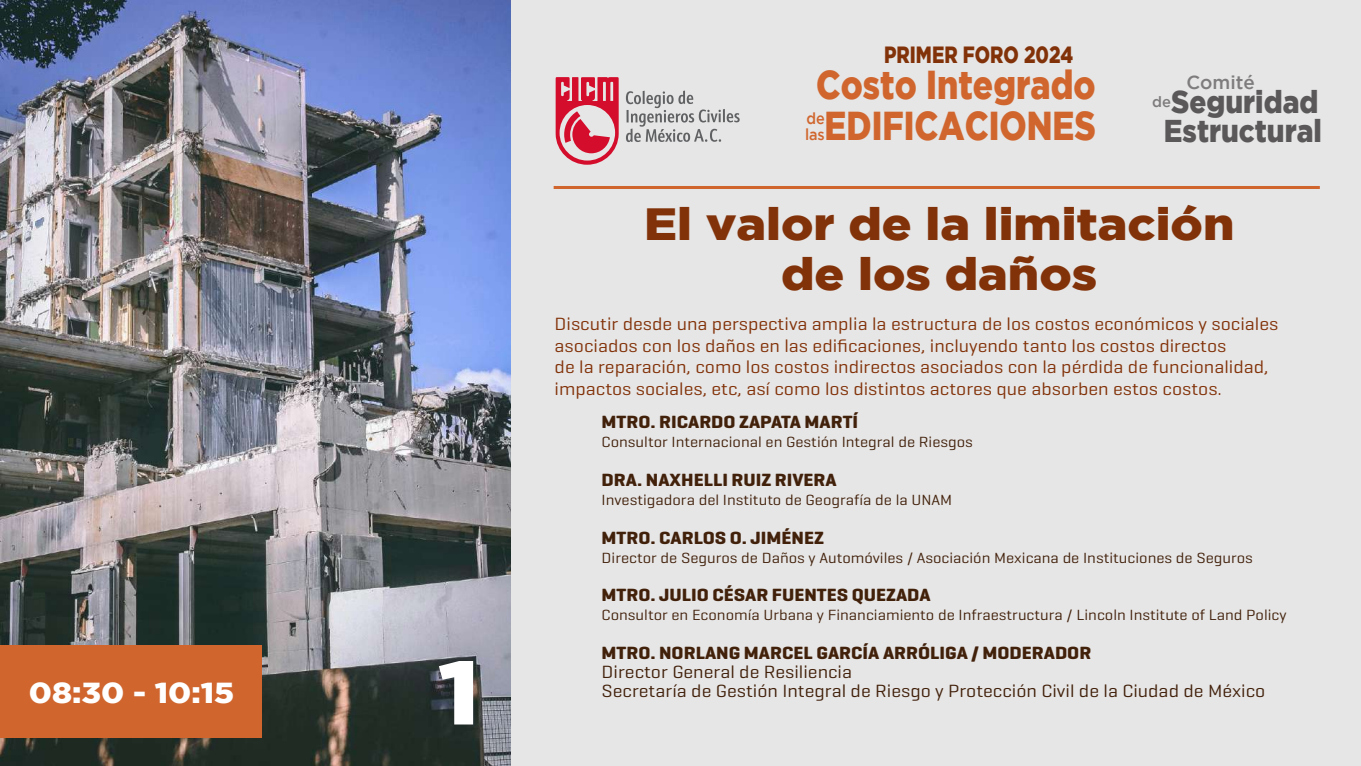
<style>
.page{position:relative;width:1361px;height:766px;background:#fff}
.page>*{position:absolute;margin:0;border:0;box-sizing:border-box;transform-origin:0 0}
.t1{font:900 90px "Gotham";color:#fff;scale:1.1 1}
.t2{font:900 45px/49.5px "Gotham";color:#823209;text-align:center;scale:1.1 1}
.t3{font:900 40.2px/41.2px "Gotham";color:#d0662e;scale:.84 1}
.t4{font:900 31.5px/28.3px "Gotham";color:#5a5859;scale:.89 1}
.t5{font:900 28.95px "Gotham";color:#fff;scale:1.1 1}
.t6{font:900 23.4px "Gotham";color:#823209;scale:.79 1}
.t7{font:500 18.75px "Gotham";color:#7e7c7d}
.t8{font:18px/21.6px "Geogrotesque";color:#823209;scale:1.1 1}
.t9{font:700 18px "Geogrotesque";color:#42210b;scale:1.1 1}
.t10{font:18px/19.2px "Geogrotesque";color:#42210b;scale:1.1 1}
.t11{font:500 15.9px/15.9px "Gotham";color:#d0662e;scale:.91 1}
.t12{font:15px "Geogrotesque";color:#42210b;scale:1.1 1}
.t13{font:500 14.85px "Gotham";color:#7e7c7d}
</style>
<div class="page">
<div style="left:0;top:0;width:1361px;height:765px;background:#e6e6e6"></div>
<img style="left:0;top:0;width:510px;height:765px">
<svg style="left:626px;top:90px;width:113px;height:52px"></svg>
<svg style="left:555px;top:77px;width:64px;height:88px"></svg>
<hr style="left:554px;top:186px;width:766px;height:3px;background:#d0662e">
<div style="left:0;top:645px;width:262px;height:92px;background:#d0662e"></div>
<h3 class="t5" style="left:29px;top:676px;width:188px">08:30 - 10:15</h3>
<h1 class="t1" style="left:438px;top:640px;width:39px">1</h1>
<p class="t6" style="left:884px;top:41px;width:241px">PRIMER FORO 2024</p>
<h3 class="t3" style="left:816px;top:63px;width:334px">Costo Integrado<br>EDIFICACIONES</h3>
<p class="t11" style="left:805px;top:110px;width:23px">de las</p>
<p class="t7" style="left:1186px;top:72px;width:70px">Comité</p>
<h3 class="t4" style="left:1164px;top:87px;width:179px">Seguridad<br>Estructural</h3>
<p class="t13" style="left:1152px;top:93px;width:20px">de</p>
<h2 class="t2" style="left:644px;top:198px;width:538px">El valor de la limitación de los daños</h2>
<p class="t8" style="left:554px;top:312px;width:659px">Discutir desde una perspectiva amplia la estructura de los costos económicos y sociales asociados con los daños en las edificaciones, incluyendo tanto los costos directos<br>de la reparación, como los costos indirectos asociados con la pérdida de funcionalidad, impactos sociales, etc, así como los distintos actores que absorben estos costos.</p>
<p class="t9" style="left:602px;top:411px;width:235px">MTRO. RICARDO ZAPATA MARTÍ</p>
<p class="t12" style="left:602px;top:433px;width:339px">Consultor Internacional en Gestión Integral de Riesgos</p>
<p class="t9" style="left:602px;top:468px;width:215px">DRA. NAXHELLI RUIZ RIVERA</p>
<p class="t12" style="left:602px;top:490px;width:320px">Investigadora del Instituto de Geografía de la UNAM</p>
<p class="t9" style="left:602px;top:526px;width:203px">MTRO. CARLOS O. JIMÉNEZ</p>
<p class="t12" style="left:602px;top:548px;width:593px">Director de Seguros de Daños y Automóviles / Asociación Mexicana de Instituciones de Seguros</p>
<p class="t9" style="left:602px;top:583px;width:300px">MTRO. JULIO CÉSAR FUENTES QUEZADA</p>
<p class="t12" style="left:602px;top:605px;width:624px">Consultor en Economía Urbana y Financiamiento de Infraestructura / Lincoln Institute of Land Policy</p>
<p class="t9" style="left:602px;top:641px;width:447px">MTRO. NORLANG MARCEL GARCÍA ARRÓLIGA / MODERADOR</p>
<p class="t10" style="left:602px;top:661px;width:605px">Director General de Resiliencia<br>Secretaría de Gestión Integral de Riesgo y Protección Civil de la Ciudad de México</p>
</div>
